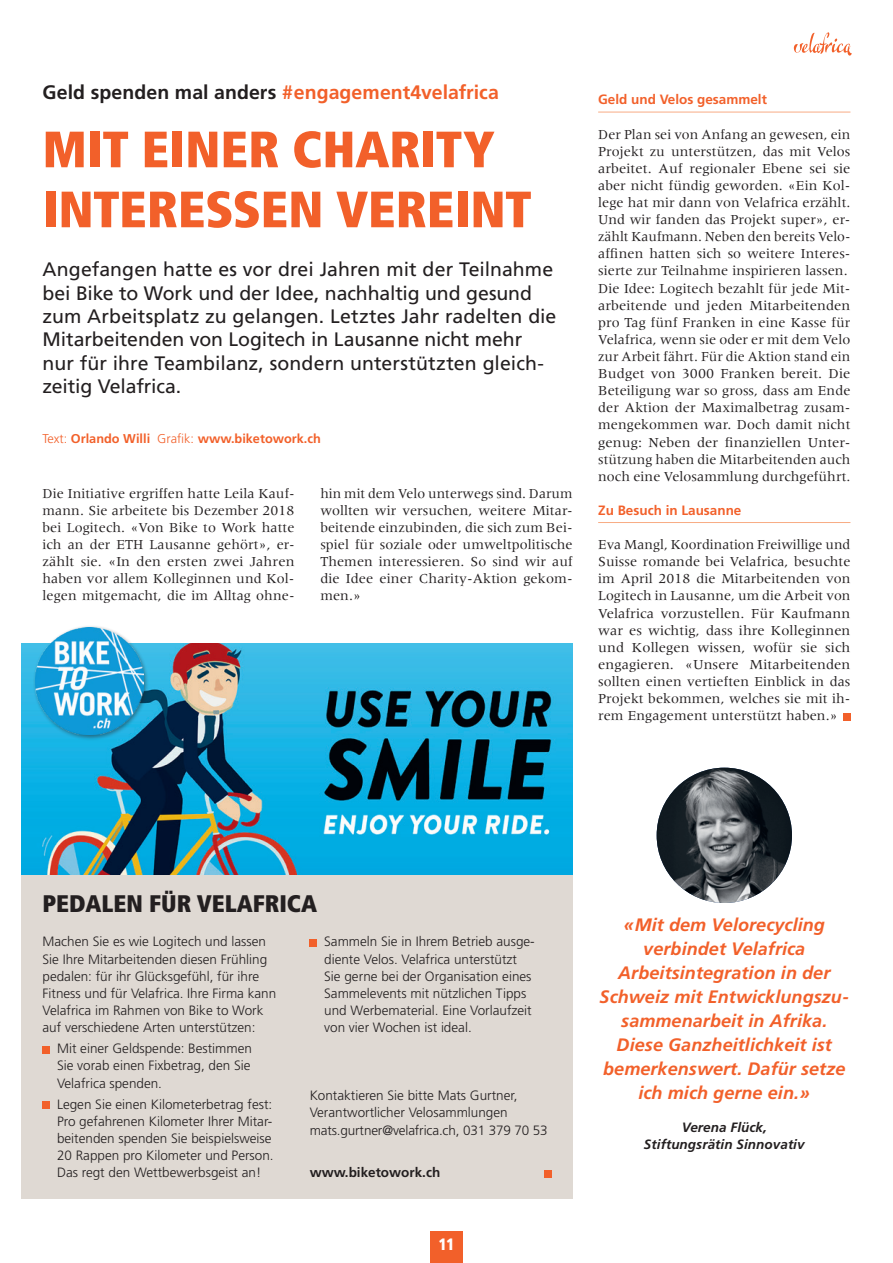
<style>
.page{position:relative;width:893px;height:1263px;background:#fff}
.page>*{position:absolute;margin:0;border:0;box-sizing:border-box;transform-origin:0 0}
.t1{font:900 condensed 51px/60px "Frutiger";color:#f2602a}
.t2{font:900 condensed 24px "Frutiger";color:#231f20}
.t3{font:19.5px/23.4px "Frutiger";color:#231f20}
.t4{font:700 19.5px "Frutiger";letter-spacing:.005em;color:#f2602a}
.t5{font:italic 700 18px/24px "Frutiger";letter-spacing:.005em;color:#f2602a;text-align:center}
.t6{font:900 condensed 16.5px "Frutiger";color:#fff}
.t7{font:14.25px/17.1px "Meridien";letter-spacing:.005em;color:#231f20;text-align:justify}
.t8{font:300 13.5px/17.1px "Frutiger";color:#231f20}
.t9{font:700 13.5px "Frutiger";color:#f2602a}
.t10{font:italic 700 13.5px/16.2px "Frutiger";letter-spacing:.005em;color:#231f20;text-align:center}
.t11{font:700 13.5px "Frutiger";color:#231f20}
.t12{font:700 12.75px "Frutiger";color:#f2602a}
.s1{color:#231f20}
.s2{font-weight:300}
</style>
<div class="page">
<div style="left:430px;top:1232px;width:33px;height:31px;background:#f2602a"></div>
<svg style="left:793px;top:32px;width:59px;height:24px"></svg>
<hr style="left:598px;top:112px;width:252px;height:1px;background:#f8ac84">
<hr style="left:598px;top:522px;width:252px;height:1px;background:#f8ac84">
<div style="left:843px;top:713px;width:7px;height:7px;background:#f2602a"></div>
<img style="left:657px;top:768px;width:135px;height:135px;border-radius:68px">
<div style="left:21px;top:872px;width:552px;height:327px;background:#dfd9d3"></div>
<div style="left:43px;top:1046px;width:7px;height:7px;background:#f2602a"></div>
<div style="left:43px;top:1102px;width:7px;height:7px;background:#f2602a"></div>
<div style="left:310px;top:939px;width:7px;height:7px;background:#f2602a"></div>
<div style="left:544px;top:1170px;width:7px;height:7px;background:#f2602a"></div>
<img style="left:21px;top:643px;width:552px;height:231px">
<div style="left:33px;top:624px;width:116px;height:116px;background:#231f20;opacity:.5"></div>
<img style="left:35px;top:627px;width:108px;height:108px">
<h3 class="t4" style="left:43px;top:81px;width:458px"><span class="s1">Geld spenden mal anders</span> #engagement4velafrica</h3>
<h1 class="t1" style="left:43px;top:119px;width:491px">MIT EINER CHARITY<br>INTERESSEN VEREINT</h1>
<p class="t3" style="left:43px;top:258px;width:515px">Angefangen hatte es vor drei Jahren mit der Teilnahme bei Bike to Work und der Idee, nachhaltig und gesund zum Arbeitsplatz zu gelangen. Letztes Jahr radelten die Mitarbeitenden von Logitech in Lausanne nicht mehr nur für ihre Teambilanz, sondern unterstützten gleich&shy;zeitig Velafrica.</p>
<p class="t12" style="left:43px;top:431px;width:280px"><span class="s2">Text:</span> Orlando Willi <span class="s2">Grafik:</span> www.biketowork.ch</p>
<p class="t7" style="left:43px;top:485px;width:254px">Die Initiative ergriffen hatte Leila Kauf&shy;mann. Sie arbeitete bis Dezember 2018 bei Logitech. «Von Bike to Work hatte ich an der ETH Lausanne gehört», er&shy;zählt sie. «In den ersten zwei Jahren haben vor allem Kolleginnen und Kol&shy;legen mitgemacht, die im Alltag ohne-</p>
<p class="t7" style="left:320px;top:485px;width:254px">hin mit dem Velo unterwegs sind. Darum wollten wir versuchen, weitere Mitar&shy;beitende einzubinden, die sich zum Bei&shy;spiel für soziale oder umweltpolitische Themen interessieren. So sind wir auf die Idee einer Charity-Aktion gekom&shy;men.»</p>
<p class="t9" style="left:598px;top:92px;width:170px">Geld und Velos gesammelt</p>
<p class="t7" style="left:598px;top:125px;width:254px;text-align:left">Der Plan sei von Anfang an gewesen, ein Projekt zu unterstützen, das mit Velos arbeitet. Auf regionaler Ebene sei sie aber nicht fündig geworden. «Ein Kol&shy;lege hat mir dann von Velafrica erzählt.<br>Und wir fanden das Projekt super», er&shy;zählt Kaufmann. Neben den bereits Velo&shy;affinen hatten sich so weitere Interes&shy;sierte zur Teilnahme inspirieren lassen.<br>Die Idee: Logitech bezahlt für jede Mit&shy;arbeitende und jeden Mitarbeitenden pro Tag fünf Franken in eine Kasse für Velafrica, wenn sie oder er mit dem Velo zur Arbeit fährt. Für die Aktion stand ein Budget von 3000 Franken bereit. Die Beteiligung war so gross, dass am Ende der Aktion der Maximalbetrag zusam&shy;mengekommen war. Doch damit nicht genug: Neben der finanziellen Unter&shy;stützung haben die Mitarbeitenden auch noch eine Velosammlung durchgeführt.</p>
<p class="t9" style="left:598px;top:502px;width:145px">Zu Besuch in Lausanne</p>
<p class="t7" style="left:598px;top:536px;width:254px">Eva Mangl, Koordination Freiwillige und Suisse romande bei Velafrica, besuchte im April 2018 die Mitarbeitenden von Logitech in Lausanne, um die Arbeit von Velafrica vorzustellen. Für Kaufmann war es wichtig, dass ihre Kolleginnen und Kollegen wissen, wofür sie sich engagieren. «Unsere Mitarbeitenden sollten einen vertieften Einblick in das Projekt bekommen, welches sie mit ih&shy;rem Engagement unterstützt haben.»</p>
<h2 class="t2" style="left:43px;top:889px;width:276px">PEDALEN FÜR VELAFRICA</h2>
<p class="t8" style="left:43px;top:933px;width:235px">Machen Sie es wie Logitech und lassen Sie Ihre Mitarbeitenden diesen Frühling pedalen: für ihr Glücksgefühl, für ihre Fitness und für Velafrica. Ihre Firma kann Velafrica im Rahmen von Bike to Work auf verschiedene Arten unterstützen:</p>
<p class="t8" style="left:57px;top:1040px;width:197px;text-align:justify">Mit einer Geldspende: Bestimmen Sie vorab einen Fixbetrag, den Sie Velafrica spenden.</p>
<p class="t8" style="left:57px;top:1095px;width:218px">Legen Sie einen Kilometerbetrag fest:<br>Pro gefahrenen Kilometer Ihrer Mitar&shy;beitenden spenden Sie beispielsweise 20 Rappen pro Kilometer und Person.<br>Das regt den Wettbewerbsgeist an!</p>
<p class="t8" style="left:324px;top:933px;width:212px">Sammeln Sie in Ihrem Betrieb ausge&shy;diente Velos. Velafrica unterstützt Sie gerne bei der Organisation eines Sammelevents mit nützlichen Tipps und Werbematerial. Eine Vorlaufzeit von vier Wochen ist ideal.</p>
<p class="t8" style="left:310px;top:1087px;width:240px">Kontaktieren Sie bitte Mats Gurtner,<br>Verantwortlicher Velosammlungen mats.gurtner@velafrica.ch, 031 379 70 53</p>
<p class="t11" style="left:310px;top:1165px;width:132px">www.biketowork.ch</p>
<p class="t6" style="left:439px;top:1234px;width:18px">11</p>
<p class="t5" style="left:600px;top:913px;width:251px">«Mit dem Velorecycling verbindet Velafrica<br>Arbeitsintegration in der<br>Schweiz mit Entwicklungszu&shy;sammenarbeit in Afrika.<br>Diese Ganzheitlichkeit ist bemerkenswert. Dafür setze ich mich gerne ein.»</p>
<p class="t10" style="left:644px;top:1119px;width:162px">Verena Flück,<br>Stiftungsrätin Sinnovativ</p>
</div>
